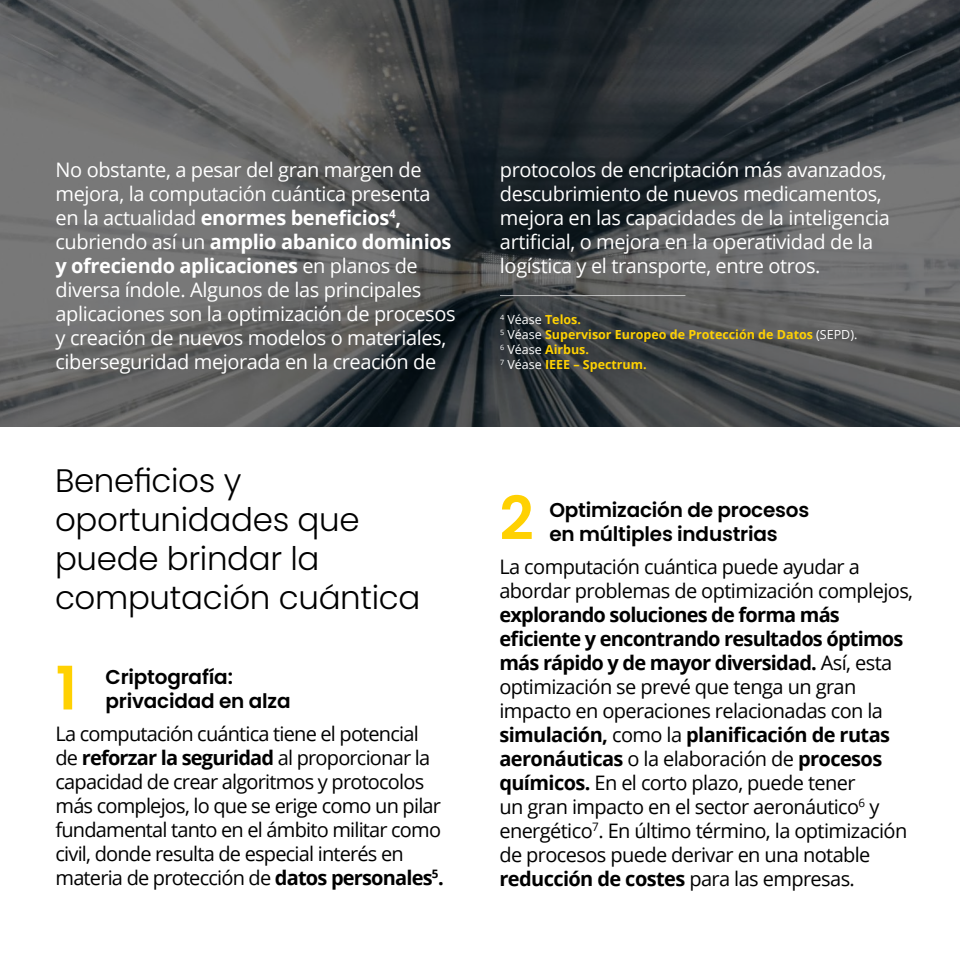
<style>
.page{position:relative;width:960px;height:960px;background:#fff}
.page>*{position:absolute;margin:0;border:0;box-sizing:border-box;transform-origin:0 0}
.t1{font:600 60px "Poppins";color:#ffd102}
.t2{font:300 32.5px/39px "Poppins";letter-spacing:-.01em;color:#000}
.t3{font:20px/24px "Open Sans";letter-spacing:-.03em;color:#000}
.t4{font:20px/24px "Open Sans";letter-spacing:-.02em;color:#fff}
.t5{font:600 20px/24px "Poppins";letter-spacing:-.01em;color:#000}
.t6{font:700 12.5px/15px "Open Sans";color:#ffd102}
.s1{font-weight:700}
.s2{font-weight:400;color:#fff}
</style>
<div class="page">
<svg style="left:0;top:0;width:960px;height:427px;background:#4f5253"></svg>
<div style="left:490px;top:285px;width:207px;height:12px;background:#000;opacity:.1"></div>
<p class="t4" style="left:56px;top:157px;width:402px">No obstante, a pesar del gran margen de mejora, la computación cuántica presenta en la actualidad <span class="s1">enormes beneficios</span><sup>4</sup><span class="s1">, </span>cubriendo así un <span class="s1">amplio abanico dominios y ofreciendo aplicaciones</span> en planos de diversa índole. Algunos de las principales aplicaciones son la optimización de procesos y creación de nuevos modelos o materiales, ciberseguridad mejorada en la creación de</p>
<p class="t4" style="left:500px;top:157px;width:392px">protocolos de encriptación más avanzados, descubrimiento de nuevos medicamentos, mejora en las capacidades de la inteligencia artificial, o mejora en la operatividad de la logística y el transporte, entre otros.</p>
<p class="t6" style="left:500px;top:311px;width:359px"><sup>4</sup> <span class="s2">Véase</span> Telos.<br><sup>5</sup> <span class="s2">Véase</span> Supervisor Europeo de Protección de Datos <span class="s2">(SEPD).<br></span><sup>6</sup> <span class="s2">Véase</span> Airbus.<br><sup>7</sup> <span class="s2">Véase</span> IEEE – Spectrum.</p>
<h2 class="t2" style="left:55px;top:461px;width:367px">Beneficios y oportunidades que puede brindar la computación cuántica</h2>
<h1 class="t1" style="left:56px;top:654px;width:23px">1</h1>
<p class="t5" style="left:106px;top:665px;width:187px">Criptografía: privacidad en alza</p>
<p class="t3" style="left:56px;top:721px;width:390px">La computación cuántica tiene el potencial de <span class="s1">reforzar la seguridad</span> al proporcionar la capacidad de crear algoritmos y protocolos más complejos, lo que se erige como un pilar fundamental tanto en el ámbito militar como civil, donde resulta de especial interés en materia de protección de <span class="s1">datos personales</span><sup>5</sup><span class="s1">.</span></p>
<h1 class="t1" style="left:499px;top:484px;width:36px">2</h1>
<p class="t5" style="left:549px;top:498px;width:262px">Optimización de procesos en múltiples industrias</p>
<p class="t3" style="left:499px;top:554px;width:415px">La computación cuántica puede ayudar a abordar problemas de optimización complejos,</p>
<p class="t3" style="left:499px;top:602px;width:410px"><span class="s1">explorando soluciones de forma más eficiente y encontrando resultados óptimos más rápido y de mayor diversidad.</span> Así, esta optimización se prevé que tenga un gran impacto en operaciones relacionadas con la <span class="s1">simulación,</span> como la <span class="s1">planificación de rutas aeronáuticas</span> o la elaboración de <span class="s1">procesos químicos.</span> En el corto plazo, puede tener<br>un gran impacto en el sector aeronáutico<sup>6</sup> y energético<sup>7</sup>. En último término, la optimización de procesos puede derivar en una notable <span class="s1">reducción de costes</span> para las empresas.</p>
</div>
